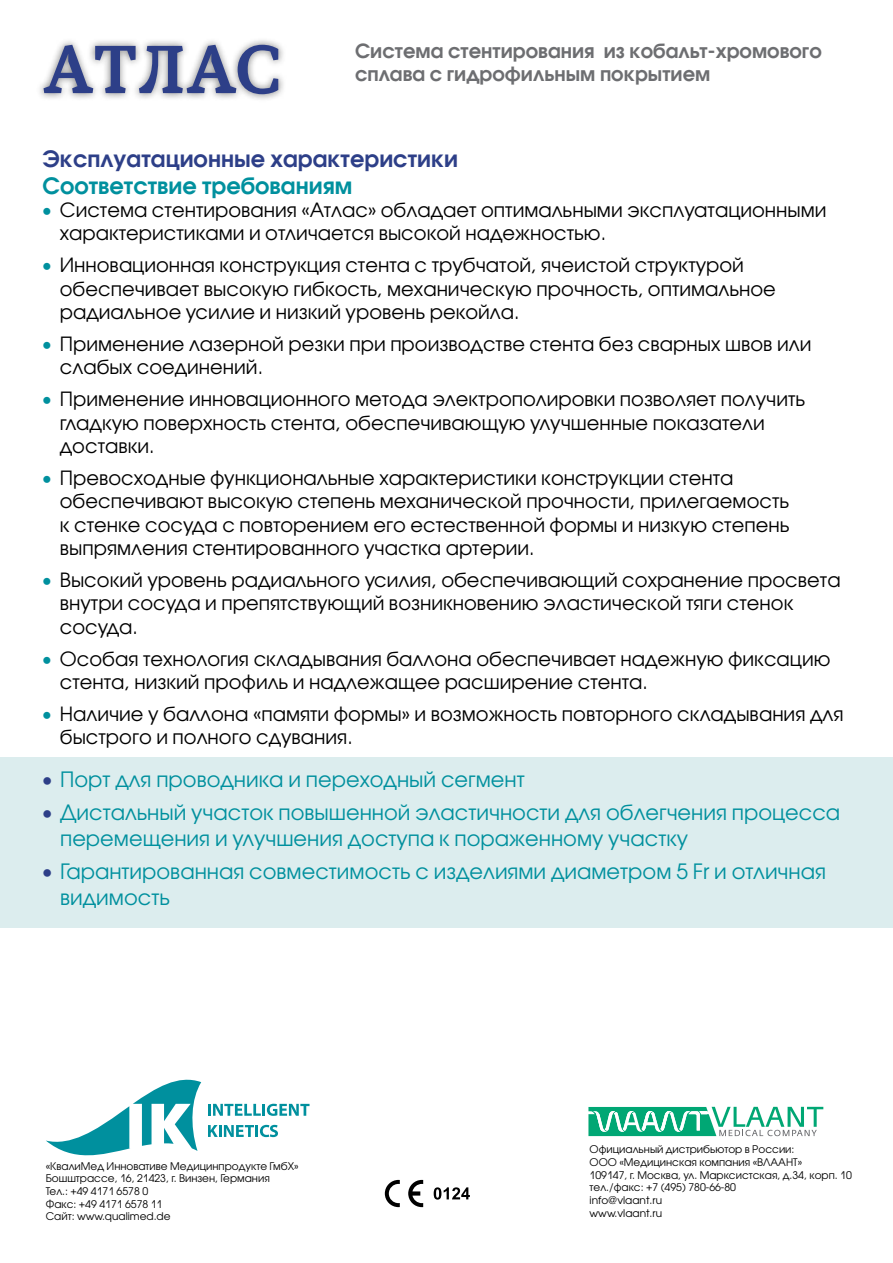
<style>
.page{position:relative;width:893px;height:1263px;background:#fff}
.page>*{position:absolute;margin:0;border:0;box-sizing:border-box;transform-origin:0 0}
.t1{font:700 67.5px "Marta";letter-spacing:-.01em;color:#2d3f88}
.t2{font:700 22.5px "Avant Garde Gothic C";color:#2d3f88}
.t3{font:700 22.5px "Avant Garde Gothic C";color:#00909e}
.t4{font:21px/25.2px "Avant Garde Gothic C";color:#00909e}
.t5{font:19.5px/23.4px "Avant Garde Gothic C";color:#000}
.t6{font:700 19.5px/23.4px "Avant Garde Gothic C";color:#6d6e71}
.t7{font:10.5px/12.6px "Avant Garde Gothic C";color:#000}
.s1{color:#00909e}
.s2{color:#2d3f88}
</style>
<div class="page">
<div style="left:0;top:757px;width:893px;height:170px;background:#dcedee"></div>
<svg style="left:46px;top:1079px;width:155px;height:77px"></svg>
<svg style="left:208px;top:1104px;width:102px;height:12px"></svg>
<svg style="left:208px;top:1125px;width:70px;height:12px"></svg>
<svg style="left:434px;top:1187px;width:36px;height:12px"></svg>
<svg style="left:385px;top:1180px;width:15px;height:27px"></svg>
<svg style="left:408px;top:1180px;width:15px;height:27px"></svg>
<svg style="left:588px;top:1107px;width:235px;height:29px"></svg>
<div style="left:36px;top:37px;width:250px;height:65px;background:#000;opacity:.52"></div>
<h1 class="t1" style="left:43px;top:30px;width:238px">АТЛАС</h1>
<p class="t6" style="left:355px;top:39px;width:468px">Система стентирования из кобальт-хромового сплава с гидрофильным покрытием</p>
<p class="t2" style="left:43px;top:144px;width:417px">Эксплуатационные характеристики</p>
<p class="t3" style="left:43px;top:171px;width:311px">Соответствие требованиям</p>
<p class="t5" style="left:60px;top:198px;width:768px;text-indent:-17px"><span class="s1">•</span> Система стентирования «Атлас» обладает оптимальными эксплуатационными характеристиками и отличается высокой надежностью.</p>
<p class="t5" style="left:60px;top:253px;width:718px;text-indent:-17px"><span class="s1">•</span> Инновационная конструкция стента с трубчатой, ячеистой структурой обеспечивает высокую гибкость, механическую прочность, оптимальное радиальное усилие и низкий уровень рекойла.</p>
<p class="t5" style="left:60px;top:332px;width:753px;text-indent:-17px"><span class="s1">•</span> Применение лазерной резки при производстве стента без сварных швов или слабых соединений.</p>
<p class="t5" style="left:60px;top:387px;width:747px;text-indent:-17px"><span class="s1">•</span> Применение инновационного метода электрополировки позволяет получить гладкую поверхность стента, обеспечивающую улучшенные показатели доставки.</p>
<p class="t5" style="left:60px;top:466px;width:731px;text-indent:-17px"><span class="s1">•</span> Превосходные функциональные характеристики конструкции стента обеспечивают высокую степень механической прочности, прилегаемость к стенке сосуда с повторением его естественной формы и низкую степень выпрямления стентированного участка артерии.</p>
<p class="t5" style="left:60px;top:568px;width:782px;text-indent:-17px"><span class="s1">•</span> Высокий уровень радиального усилия, обеспечивающий сохранение просвета внутри сосуда и препятствующий возникновению эластической тяги стенок сосуда.</p>
<p class="t5" style="left:60px;top:647px;width:772px;text-indent:-17px"><span class="s1">•</span> Особая технология складывания баллона обеспечивает надежную фиксацию стента, низкий профиль и надлежащее расширение стента.</p>
<p class="t5" style="left:60px;top:702px;width:785px;text-indent:-17px"><span class="s1">•</span> Наличие у баллона «памяти формы» и возможность повторного складывания для быстрого и полного сдувания.</p>
<p class="t4" style="left:43px;top:766px;width:484px"><span class="s2">•</span> Порт для проводника и переходный сегмент</p>
<p class="t4" style="left:60px;top:800px;width:782px;text-indent:-18px"><span class="s2">•</span> Дистальный участок повышенной эластичности для облегчения процесса перемещения и улучшения доступа к пораженному участку</p>
<p class="t4" style="left:60px;top:859px;width:767px;text-indent:-18px"><span class="s2">•</span> Гарантированная совместимость с изделиями диаметром 5 Fr и отличная видимость</p>
<p class="t7" style="left:46px;top:1160px;width:254px">«КвалиМед Инновативе Медицинпродукте ГмбХ»<br>Бошштрассе, 16, 21423, г. Винзен, Германия<br>Тел.: +49 4171 6578 0<br>Факс: +49 4171 6578 11<br>Сайт: www.qualimed.de</p>
<p class="t7" style="left:590px;top:1143px;width:264px">Официальный дистрибьютор в России:<br>ООО «Медицинская компания «ВЛААНТ»<br>109147, г. Москва, ул. Марксистская, д.34, корп. 10 тел./факс: +7 (495) 780-66-80<br>info@vlaant.ru<br>www.vlaant.ru</p>
</div>
